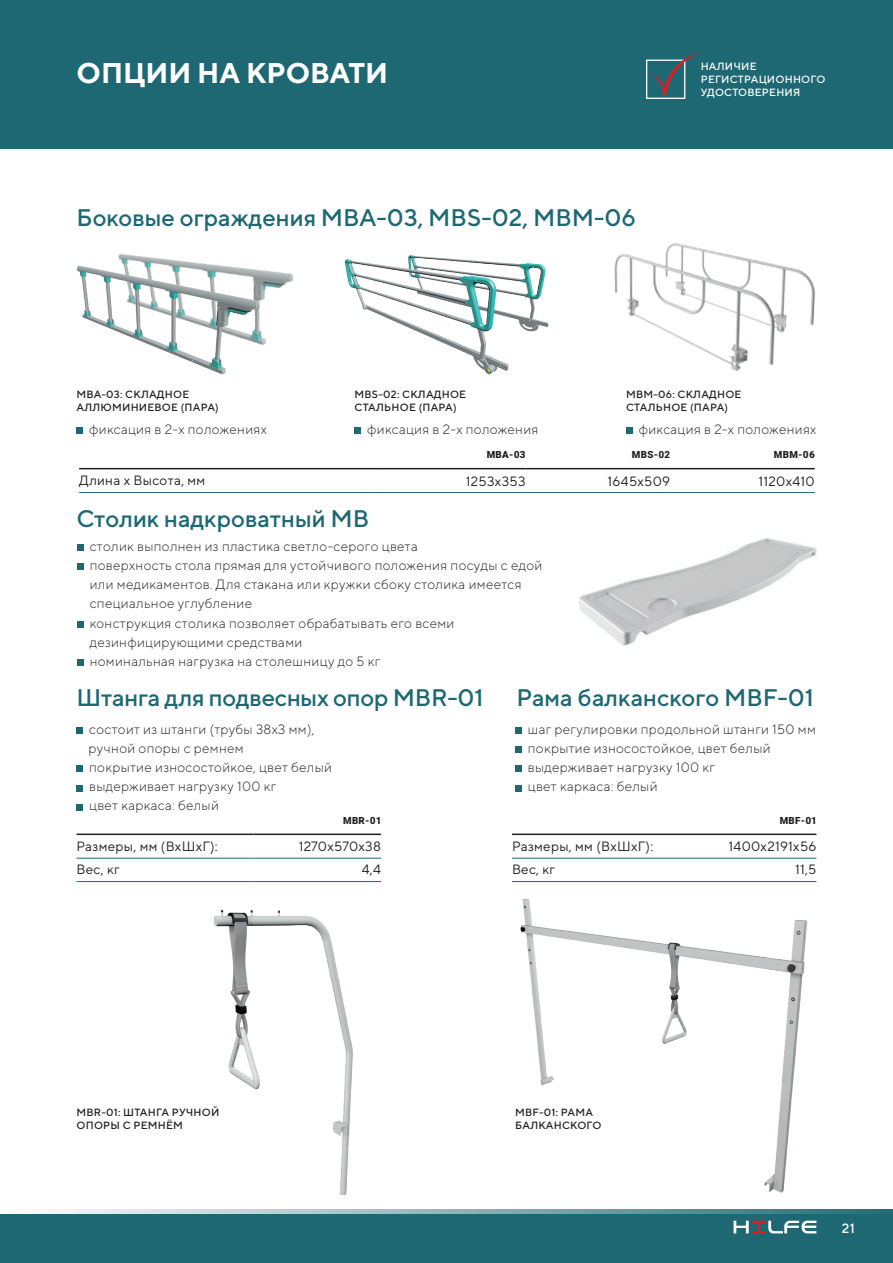
<style>
.page{position:relative;width:893px;height:1263px;background:#fff}
.page>*{position:absolute;margin:0;border:0;box-sizing:border-box;transform-origin:0 0}
.t1{font:700 28.5px "TT Norms";color:#fff}
.t2{font:500 24px "TT Norms";color:#1d6873}
.t3{font:300 13.5px/19.2px "TT Norms";letter-spacing:.02em;color:#231f20}
.t4{font:13.5px "TT Norms";letter-spacing:.02em;color:#231f20}
.t5{font:500 13.5px "TT Norms";color:#fff}
.t6{font:500 10.5px/13.2px "TT Norms";letter-spacing:.02em;color:#231f20}
.t7{font:500 10.5px/13.2px "TT Norms";letter-spacing:.02em;color:#fff}
.t8{font:9.75px "Roboto";letter-spacing:.03em;color:#231f20}
</style>
<div class="page">
<div style="left:0;top:1209px;width:893px;height:54px;background:#1d6873"></div>
<svg style="left:0;top:1209px;width:875px;height:4px;background:#93b6bc"></svg>
<div style="left:0;top:0;width:893px;height:149px;background:#1d6873"></div>
<hr style="left:77px;top:858px;width:177px;height:1px;background:#1d6873">
<hr style="left:254px;top:858px;width:127px;height:1px;background:#1d6873">
<hr style="left:77px;top:881px;width:177px;height:1px;background:#1d6873">
<hr style="left:254px;top:881px;width:127px;height:1px;background:#1d6873">
<hr style="left:77px;top:833px;width:177px;height:2px;background:#231f20">
<hr style="left:254px;top:833px;width:127px;height:2px;background:#231f20">
<hr style="left:512px;top:858px;width:177px;height:1px;background:#1d6873">
<hr style="left:689px;top:858px;width:127px;height:1px;background:#1d6873">
<hr style="left:512px;top:881px;width:177px;height:1px;background:#1d6873">
<hr style="left:689px;top:881px;width:127px;height:1px;background:#1d6873">
<hr style="left:512px;top:833px;width:177px;height:2px;background:#231f20">
<hr style="left:689px;top:833px;width:127px;height:2px;background:#231f20">
<hr style="left:79px;top:492px;width:302px;height:1px;background:#1d6873">
<hr style="left:381px;top:492px;width:145px;height:1px;background:#1d6873">
<hr style="left:526px;top:492px;width:144px;height:1px;background:#1d6873">
<hr style="left:670px;top:492px;width:145px;height:1px;background:#1d6873">
<hr style="left:79px;top:468px;width:302px;height:1px;background:#231f20">
<hr style="left:381px;top:468px;width:145px;height:1px;background:#231f20">
<hr style="left:526px;top:468px;width:144px;height:1px;background:#231f20">
<hr style="left:670px;top:468px;width:145px;height:1px;background:#231f20">
<div style="left:626px;top:427px;width:6px;height:7px;background:#1d6873"></div>
<div style="left:77px;top:427px;width:6px;height:7px;background:#1d6873"></div>
<div style="left:355px;top:427px;width:6px;height:7px;background:#1d6873"></div>
<div style="left:77px;top:727px;width:6px;height:7px;background:#1d6873"></div>
<svg style="left:77px;top:766px;width:6px;height:6px"></svg>
<svg style="left:77px;top:785px;width:6px;height:6px"></svg>
<svg style="left:77px;top:804px;width:6px;height:6px"></svg>
<div style="left:515px;top:727px;width:7px;height:7px;background:#1d6873"></div>
<div style="left:515px;top:746px;width:7px;height:7px;background:#1d6873"></div>
<div style="left:515px;top:766px;width:7px;height:6px;background:#1d6873"></div>
<div style="left:515px;top:785px;width:7px;height:6px;background:#1d6873"></div>
<img style="left:344px;top:254px;width:205px;height:121px">
<img style="left:118px;top:254px;width:175px;height:91px">
<img style="left:77px;top:262px;width:187px;height:113px">
<img style="left:214px;top:909px;width:139px;height:286px">
<img style="left:520px;top:899px;width:288px;height:294px">
<svg style="left:77px;top:545px;width:6px;height:6px"></svg>
<svg style="left:77px;top:564px;width:6px;height:6px"></svg>
<div style="left:77px;top:621px;width:6px;height:7px;background:#1d6873"></div>
<svg style="left:77px;top:660px;width:6px;height:6px"></svg>
<img style="left:614px;top:243px;width:201px;height:128px">
<div style="left:646px;top:60px;width:39px;height:39px;border:1px solid #fff"></div>
<svg style="left:651px;top:53px;width:47px;height:43px"></svg>
<img style="left:579px;top:538px;width:237px;height:108px">
<svg style="left:734px;top:1221px;width:82px;height:12px"></svg>
<h1 class="t1" style="left:77px;top:55px;width:313px">ОПЦИИ НА КРОВАТИ</h1>
<h2 class="t2" style="left:77px;top:203px;width:561px">Боковые ограждения MBA-03, MBS-02, MBM-06</h2>
<p class="t7" style="left:701px;top:59px;width:126px">НАЛИЧИЕ<br>РЕГИСТРАЦИОННОГО<br>УДОСТОВЕРЕНИЯ</p>
<p class="t6" style="left:77px;top:388px;width:144px">MBA-03: СКЛАДНОЕ<br>АЛЛЮМИНИЕВОЕ (ПАРА)</p>
<p class="t6" style="left:355px;top:388px;width:113px">MBS-02: СКЛАДНОЕ<br>СТАЛЬНОЕ (ПАРА)</p>
<p class="t6" style="left:626px;top:388px;width:117px">MBM-06: СКЛАДНОЕ<br>СТАЛЬНОЕ (ПАРА)</p>
<p class="t3" style="left:89px;top:419px;width:179px">фиксация в 2-х положениях</p>
<p class="t3" style="left:367px;top:419px;width:173px">фиксация в 2-х положения</p>
<p class="t3" style="left:639px;top:419px;width:179px">фиксация в 2-х положениях</p>
<p class="t8" style="left:487px;top:448px;width:40px">MBA-03</p>
<p class="t8" style="left:632px;top:448px;width:40px">MBS-02</p>
<p class="t8" style="left:774px;top:448px;width:42px">MBM-06</p>
<p class="t4" style="left:79px;top:472px;width:128px">Длина х Высота, мм</p>
<p class="t4" style="left:466px;top:472px;width:61px">1253х353</p>
<p class="t4" style="left:608px;top:472px;width:64px">1645х509</p>
<p class="t4" style="left:758px;top:472px;width:58px">1120х410</p>
<h2 class="t2" style="left:77px;top:503px;width:294px">Столик надкроватный MB</h2>
<p class="t3" style="left:90px;top:536px;width:454px">столик выполнен из пластика светло-серого цвета<br>поверхность стола прямая для устойчивого положения посуды с едой или медикаментов. Для стакана или кружки сбоку столика имеется специальное углубление<br>конструкция столика позволяет обрабатывать его всеми дезинфицирующими средствами<br>номинальная нагрузка на столешницу до 5 кг</p>
<h2 class="t2" style="left:77px;top:683px;width:409px">Штанга для подвесных опор MBR-01</h2>
<h2 class="t2" style="left:516px;top:683px;width:299px">Рама балканского MBF-01</h2>
<p class="t3" style="left:89px;top:719px;width:245px">состоит из штанги (трубы 38х3 мм), ручной опоры с ремнем<br>покрытие износостойкое, цвет белый выдерживает нагрузку 100 кг<br>цвет каркаса: белый</p>
<p class="t3" style="left:528px;top:719px;width:290px">шаг регулировки продольной штанги 150 мм покрытие износостойкое, цвет белый выдерживает нагрузку 100 кг<br>цвет каркаса: белый</p>
<p class="t8" style="left:343px;top:813px;width:39px">MBR-01</p>
<p class="t4" style="left:77px;top:838px;width:143px">Размеры, мм (ВхШхГ):</p>
<p class="t4" style="left:299px;top:838px;width:84px">1270x570x38</p>
<p class="t4" style="left:77px;top:861px;width:45px">Вес, кг</p>
<p class="t4" style="left:362px;top:861px;width:21px">4,4</p>
<p class="t8" style="left:780px;top:813px;width:38px">MBF-01</p>
<p class="t4" style="left:512px;top:838px;width:143px">Размеры, мм (ВхШхГ):</p>
<p class="t4" style="left:728px;top:838px;width:89px">1400x2191x56</p>
<p class="t4" style="left:512px;top:861px;width:45px">Вес, кг</p>
<p class="t4" style="left:795px;top:861px;width:23px">11,5</p>
<p class="t6" style="left:77px;top:1106px;width:144px">MBR-01: ШТАНГА РУЧНОЙ<br>ОПОРЫ С РЕМНЁМ</p>
<p class="t6" style="left:515px;top:1106px;width:88px">MBF-01: РАМА<br>БАЛКАНСКОГО</p>
<p class="t5" style="left:842px;top:1220px;width:15px">21</p>
</div>
